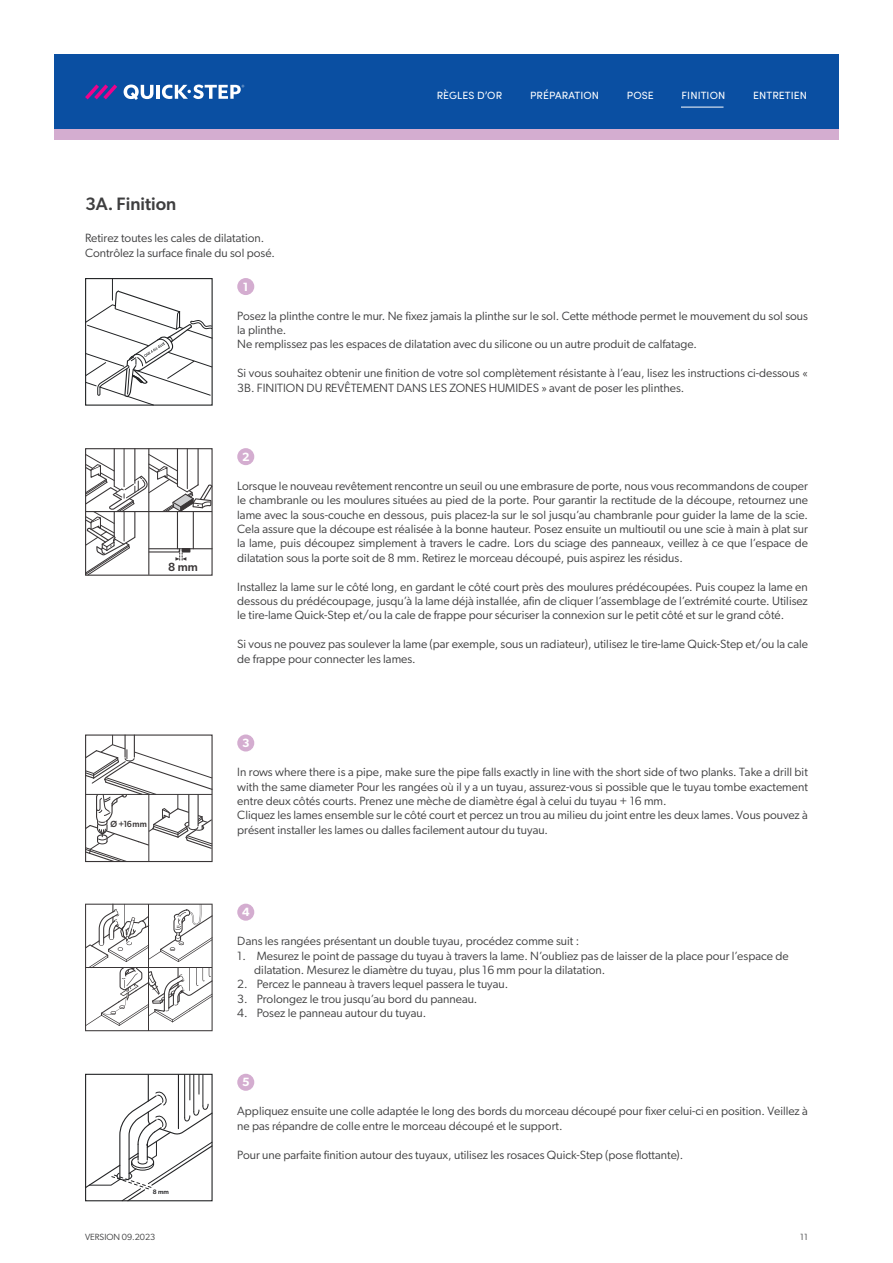
<style>
.page{position:relative;width:893px;height:1263px;background:#fff}
.page>*{position:absolute;margin:0;border:0;box-sizing:border-box;transform-origin:0 0}
.t1{font:500 18px "Gibson";color:#3e3e3f}
.t2{font:12px/14.4px "Gibson";color:#3e3e3f}
.t3{font:600 12px "Gibson";color:#fff}
.t4{font:500 11.85px "Gibson";color:#231f20}
.t5{font:10.5px "Sofia Pro";letter-spacing:.01em;color:#fff}
.t6{font:9px "Gibson";color:#3e3e3f}
.t7{font:500 8.85px "Gibson";color:#231f20;scale:.95 1}
.t8{font:500 6.45px "Gibson";color:#090a0c}
</style>
<div class="page">
<div style="left:54px;top:54px;width:785px;height:75px;background:#0a4fa2"></div>
<div style="left:54px;top:129px;width:785px;height:11px;background:#d4add0"></div>
<svg style="left:85px;top:84px;width:32px;height:15px"></svg>
<svg style="left:124px;top:85px;width:29px;height:15px"></svg>
<hr style="left:156px;top:85px;width:4px;height:14px;background:#fff">
<svg style="left:162px;top:85px;width:82px;height:14px"></svg>
<hr style="left:148px;top:448px;width:1px;height:127px;background:#231f20">
<hr style="left:134px;top:449px;width:1px;height:34px;background:#231f20">
<hr style="left:114px;top:449px;width:1px;height:37px;background:#231f20">
<hr style="left:124px;top:449px;width:1px;height:38px;background:#231f20">
<hr style="left:198px;top:449px;width:1px;height:36px;background:#231f20">
<hr style="left:177px;top:449px;width:1px;height:37px;background:#231f20">
<hr style="left:187px;top:449px;width:1px;height:40px;background:#231f20">
<svg style="left:85px;top:453px;width:128px;height:122px"></svg>
<svg style="left:85px;top:735px;width:128px;height:127px"></svg>
<svg style="left:85px;top:904px;width:128px;height:127px"></svg>
<svg style="left:85px;top:1075px;width:128px;height:126px"></svg>
<div style="left:237px;top:278px;width:17px;height:17px;background:#d4add0;border-radius:50%"></div>
<div style="left:237px;top:448px;width:17px;height:17px;background:#d4add0;border-radius:50%"></div>
<div style="left:237px;top:734px;width:17px;height:17px;background:#d4add0;border-radius:50%"></div>
<div style="left:237px;top:904px;width:17px;height:17px;background:#d4add0;border-radius:50%"></div>
<div style="left:237px;top:1074px;width:17px;height:17px;background:#d4add0;border-radius:50%"></div>
<svg style="left:85px;top:279px;width:128px;height:127px"></svg>
<hr style="left:681px;top:107px;width:42px;height:1px;background:#fff">
<h1 class="t1" style="left:85px;top:193px;width:93px">3A. Finition</h1>
<p class="t2" style="left:85px;top:231px;width:191px">Retirez toutes les cales de dilatation.<br>Contrôlez la surface finale du sol posé.</p>
<p class="t3" style="left:243px;top:279px;width:7px">1</p>
<p class="t5" style="left:437px;top:87px;width:67px">RÈGLES D’OR</p>
<p class="t5" style="left:530px;top:87px;width:71px">PRÉPARATION</p>
<p class="t5" style="left:627px;top:87px;width:28px">POSE</p>
<p class="t5" style="left:682px;top:87px;width:45px">FINITION</p>
<p class="t5" style="left:753px;top:87px;width:56px">ENTRETIEN</p>
<p class="t2" style="left:237px;top:308px;width:572px">Posez la plinthe contre le mur. Ne fixez jamais la plinthe sur le sol. Cette méthode permet le mouvement du sol sous la plinthe.<br>Ne remplissez pas les espaces de dilatation avec du silicone ou un autre produit de calfatage.</p>
<p class="t2" style="left:237px;top:366px;width:572px">Si vous souhaitez obtenir une finition de votre sol complètement résistante à l’eau, lisez les instructions ci-dessous «<br>3B. FINITION DU REVÊTEMENT DANS LES ZONES HUMIDES » avant de poser les plinthes.</p>
<p class="t4" style="left:168px;top:560px;width:31px">8 mm</p>
<p class="t7" style="left:111px;top:819px;width:40px">Ø+16mm</p>
<p class="t8" style="left:153px;top:1188px;width:18px">8 mm</p>
<p class="t6" style="left:85px;top:1231px;width:72px">VERSION 09.2023</p>
<p class="t3" style="left:242px;top:449px;width:9px">2</p>
<p class="t2" style="left:237px;top:478px;width:572px;text-align:justify">Lorsque le nouveau revêtement rencontre un seuil ou une embrasure de porte, nous vous recommandons de couper le chambranle ou les moulures situées au pied de la porte. Pour garantir la rectitude de la découpe, retournez une lame avec la sous-couche en dessous, puis placez-la sur le sol jusqu’au chambranle pour guider la lame de la scie.<br>Cela assure que la découpe est réalisée à la bonne hauteur. Posez ensuite un multioutil ou une scie à main à plat sur la lame, puis découpez simplement à travers le cadre. Lors du sciage des panneaux, veillez à ce que l’espace de dilatation sous la porte soit de 8 mm. Retirez le morceau découpé, puis aspirez les résidus.</p>
<p class="t2" style="left:237px;top:579px;width:572px;text-align:justify">Installez la lame sur le côté long, en gardant le côté court près des moulures prédécoupées. Puis coupez la lame en dessous du prédécoupage, jusqu’à la lame déjà installée, afin de cliquer l’assemblage de l’extrémité courte. Utilisez le tire-lame Quick-Step et/ou la cale de frappe pour sécuriser la connexion sur le petit côté et sur le grand côté.</p>
<p class="t2" style="left:237px;top:637px;width:572px">Si vous ne pouvez pas soulever la lame (par exemple, sous un radiateur), utilisez le tire-lame Quick-Step et/ou la cale de frappe pour connecter les lames.</p>
<p class="t3" style="left:242px;top:736px;width:9px">3</p>
<p class="t2" style="left:237px;top:765px;width:572px">In rows where there is a pipe, make sure the pipe falls exactly in line with the short side of two planks. Take a drill bit with the same diameter Pour les rangées où il y a un tuyau, assurez-vous si possible que le tuyau tombe exactement entre deux côtés courts. Prenez une mèche de diamètre égal à celui du tuyau + 16 mm.<br>Cliquez les lames ensemble sur le côté court et percez un trou au milieu du joint entre les deux lames. Vous pouvez à présent installer les lames ou dalles facilement autour du tuyau.</p>
<p class="t3" style="left:242px;top:905px;width:9px">4</p>
<p class="t2" style="left:237px;top:934px;width:343px">Dans les rangées présentant un double tuyau, procédez comme suit :</p>
<p class="t2" style="left:254px;top:948px;width:536px;text-indent:-17px">1. Mesurez le point de passage du tuyau à travers la lame. N’oubliez pas de laisser de la place pour l’espace de dilatation. Mesurez le diamètre du tuyau, plus 16 mm pour la dilatation.</p>
<p class="t2" style="left:237px;top:977px;width:273px">2. Percez le panneau à travers lequel passera le tuyau.</p>
<p class="t2" style="left:237px;top:991px;width:242px">3. Prolongez le trou jusqu’au bord du panneau.</p>
<p class="t2" style="left:237px;top:1006px;width:191px">4. Posez le panneau autour du tuyau.</p>
<p class="t3" style="left:242px;top:1075px;width:9px">5</p>
<p class="t2" style="left:237px;top:1104px;width:572px">Appliquez ensuite une colle adaptée le long des bords du morceau découpé pour fixer celui-ci en position. Veillez à ne pas répandre de colle entre le morceau découpé et le support.</p>
<p class="t2" style="left:237px;top:1147px;width:447px">Pour une parfaite finition autour des tuyaux, utilisez les rosaces Quick-Step (pose flottante).</p>
<p class="t6" style="left:800px;top:1231px;width:9px">11</p>
</div>
